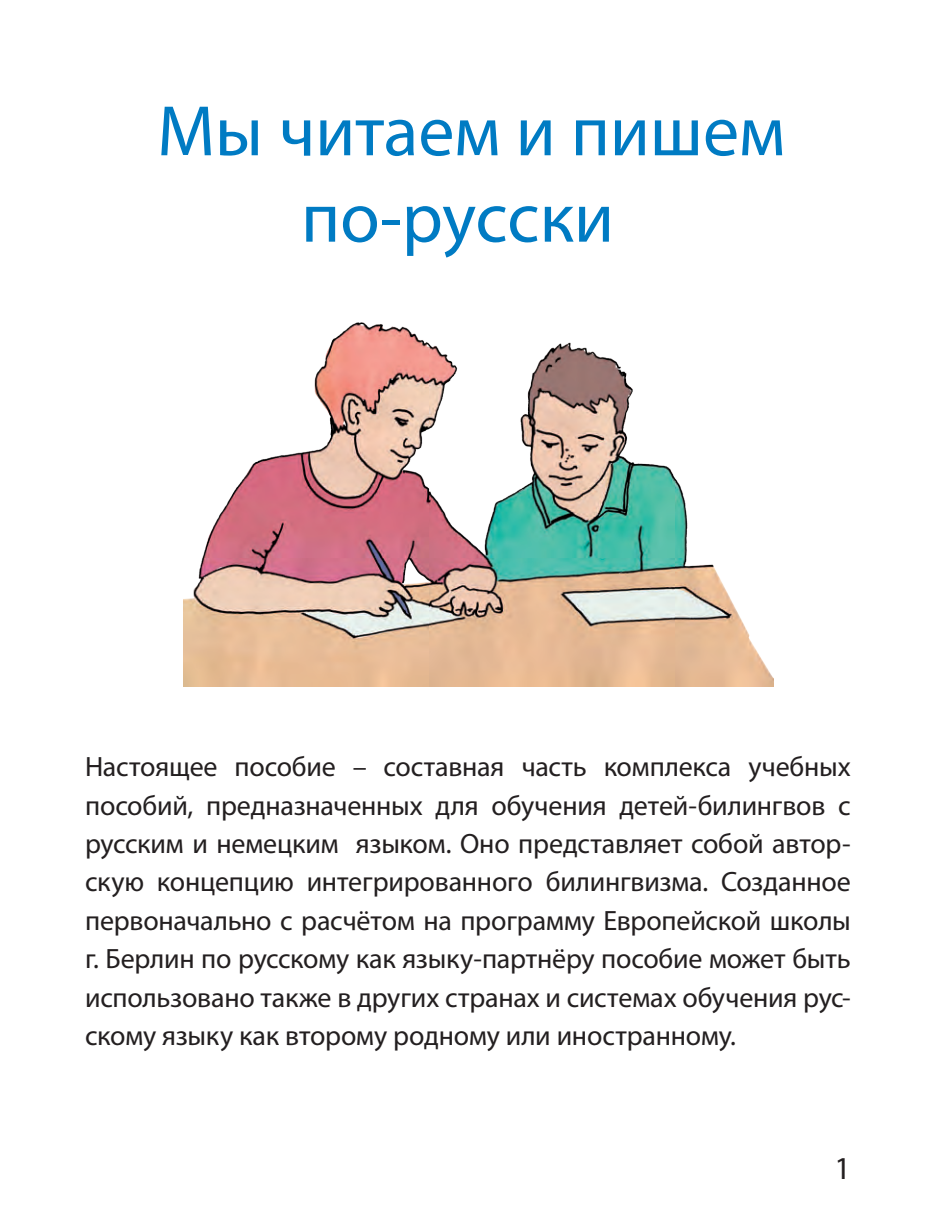
<style>
.page{position:relative;width:936px;height:1219px;background:#fff}
.page>*{position:absolute;margin:0;border:0;box-sizing:border-box;transform-origin:0 0}
.t1{font:72px "Myriad Pro";color:#007bc3}
.t2{font:32px "Myriad Pro";color:#231f20}
.t3{font:28px/38.4px "Myriad Pro";letter-spacing:-.005em;color:#231f20;text-align:justify}
</style>
<div class="page">
<img style="left:183px;top:322px;width:590px;height:364px">
<p class="t1" style="left:157px;top:87px;width:629px">Мы читаем и пишем</p>
<p class="t1" style="left:301px;top:173px;width:314px">по-русски</p>
<p class="t3" style="left:85px;top:747px;width:767px">Настоящее пособие – сoставная часть комплекса учебных пособий, предназначенных для обучения детей-билингвов с русским и немецким языком. Оно представляет собой автор&shy;скую концепцию интегрированнoго билингвизма. Созданное первоначально с расчётом на программу Европейской школы г. Берлин по русскому как языку-партнёру пособие может быть использовано также в других странах и системах обучения рус&shy;скому языку как второму родному или иностранному.</p>
<p class="t2" style="left:834px;top:1148px;width:18px">1</p>
</div>
